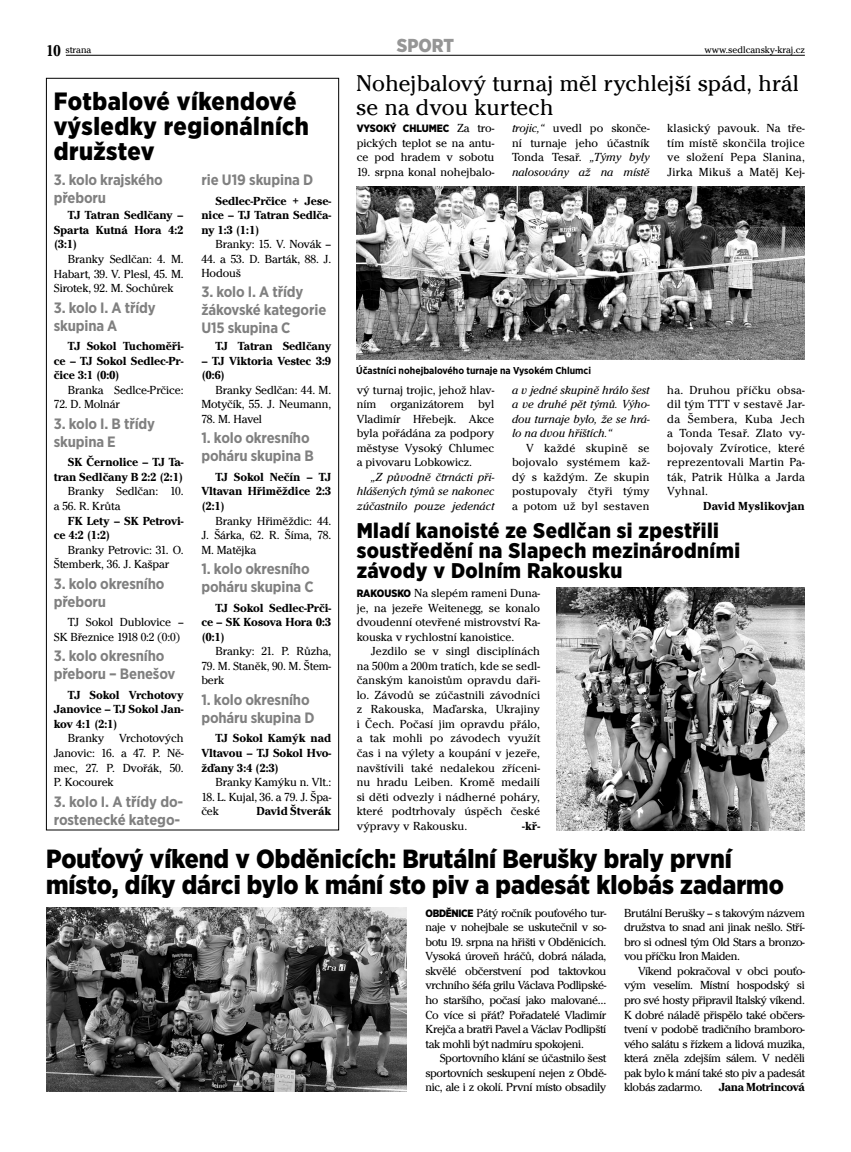
<style>
.page{position:relative;width:851px;height:1152px;background:#fff}
.page>*{position:absolute;margin:0;border:0;box-sizing:border-box;transform-origin:0 0}
.t1{font:900 condensed 26.25px/26.2px "Gotham CE";color:#000}
.t2{font:900 condensed 25px/25px "Gotham CE";letter-spacing:.02em;color:#000}
.t3{font:23.75px/23.8px "Cheltenham Itc TOT";letter-spacing:.01em;color:#000}
.t4{font:900 condensed 21.25px/20px "Gotham CE";letter-spacing:.02em;color:#000}
.t5{font:900 condensed 18.75px "Gotham CE";color:#969696}
.t6{font:700 condensed 15px/18px "Gotham CE";letter-spacing:-.01em;color:#808080}
.t7{font:12.12px/14.5px "Cheltenham Itc TOT";letter-spacing:-.01em;color:#000;text-align:justify}
.t8{font:700 12.12px/14.5px "Cheltenham Itc TOT";letter-spacing:-.01em;color:#000;text-align:justify}
.t9{font:italic 12.12px/14.5px "Cheltenham Itc TOT";color:#000;text-align:justify}
.t10{font:700 12.12px "Cheltenham Itc TOT";letter-spacing:-.03em;color:#000}
.t11{font:900 condensed 10.62px "Gotham CE";color:#000}
.t12{font:700 condensed 10px "Gotham CE";color:#000}
.t13{font:10px "Cheltenham Itc TOT";color:#000}
.s1{font-weight:700;font-stretch:condensed;font-size:16.25px}
.s2{font-family:"Cheltenham Itc TOT";font-weight:400;font-stretch:normal;font-size:12.12px}
.s3{font-style:italic}
.s4{font-family:"Gotham CE";font-weight:900;font-stretch:condensed;font-size:10.62px}
</style>
<div class="page">
<hr style="left:66px;top:55px;width:738px;height:1px;background:#000">
<img style="left:46px;top:907px;width:360px;height:184px">
<img style="left:556px;top:587px;width:248px;height:243px">
<img style="left:356px;top:186px;width:448px;height:174px">
<p class="t13" style="left:46px;top:46px;width:47px"><span class="s1">10</span> strana</p>
<h3 class="t5" style="left:397px;top:39px;width:59px">SPORT</h3>
<p class="t13" style="left:704px;top:46px;width:102px">www.sedlcansky-kraj.cz</p>
<h2 class="t2" style="left:54px;top:90px;width:256px">Fotbalové víkendové výsledky regionálních družstev</h2>
<p class="t6" style="left:54px;top:172px;width:110px">3. kolo krajského přeboru</p>
<p class="t8" style="left:54px;top:209px;width:131px;text-indent:14px">TJ Tatran Sedlčany – Sparta Kutná Hora 4:2 (3:1)</p>
<p class="t7" style="left:54px;top:253px;width:131px;text-indent:14px">Branky Sedlčan: 4. M.<br>Habart, 39. V. Plesl, 45. M.<br>Sirotek, 92. M. Sochůrek</p>
<p class="t6" style="left:54px;top:299px;width:103px">3. kolo I. A třídy skupina A</p>
<p class="t8" style="left:54px;top:340px;width:131px;text-indent:14px">TJ Sokol Tuchoměři&shy;ce – TJ Sokol Sedlec-Pr&shy;čice 3:1 (0:0)</p>
<p class="t7" style="left:68px;top:383px;width:117px">Branka Sedlce-Prčice:</p>
<p class="t7" style="left:54px;top:398px;width:68px">72. D. Molnár</p>
<p class="t6" style="left:54px;top:415px;width:103px">3. kolo I. B třídy skupina E</p>
<p class="t8" style="left:54px;top:456px;width:131px;text-align:right">SK Černolice – TJ Ta&shy;tran Sedlčany B 2:2 (2:1)</p>
<p class="t7" style="left:54px;top:485px;width:131px;text-indent:14px">Branky Sedlčan: 10. a 56. R. Krůta</p>
<p class="t8" style="left:54px;top:514px;width:131px;text-indent:14px">FK Lety – SK Petrovi&shy;ce 4:2 (1:2)</p>
<p class="t7" style="left:54px;top:543px;width:131px;text-indent:14px">Branky Petrovic: 31. O.<br>Štemberk, 36. J. Kašpar</p>
<p class="t6" style="left:54px;top:575px;width:112px">3. kolo okresního přeboru</p>
<p class="t7" style="left:54px;top:616px;width:131px;text-align:right">TJ Sokol Dublovice –<br>SK Březnice 1918 0:2 (0:0)</p>
<p class="t6" style="left:54px;top:648px;width:123px">3. kolo okresního přeboru – Benešov</p>
<p class="t8" style="left:54px;top:688px;width:131px;text-indent:14px">TJ Sokol Vrchotovy Janovice – TJ Sokol Jan&shy;kov 4:1 (2:1)</p>
<p class="t7" style="left:54px;top:732px;width:131px;text-indent:14px">Branky Vrchotových Janovic: 16. a 47. P. Ně&shy;mec, 27. P. Dvořák, 50.<br>P. Kocourek</p>
<p class="t6" style="left:54px;top:793px;width:131px">3. kolo I. A třídy do&shy;rostenecké katego-</p>
<p class="t6" style="left:201px;top:172px;width:113px">rie U19 skupina D</p>
<p class="t8" style="left:201px;top:195px;width:131px;text-indent:14px">Sedlec-Prčice + Jese&shy;nice – TJ Tatran Sedlča&shy;ny 1:3 (1:1)</p>
<p class="t7" style="left:215px;top:238px;width:117px">Branky: 15. V. Novák –</p>
<p class="t7" style="left:201px;top:253px;width:131px">44. a 53. D. Barták, 88. J.<br>Hodouš</p>
<p class="t6" style="left:201px;top:283px;width:126px">3. kolo I. A třídy žákovské kategorie<br>U15 skupina C</p>
<p class="t8" style="left:215px;top:340px;width:117px">TJ Tatran Sedlčany</p>
<p class="t8" style="left:201px;top:354px;width:131px">– TJ Viktoria Vestec 3:9 (0:6)</p>
<p class="t7" style="left:201px;top:383px;width:131px;text-align:right">Branky Sedlčan: 44. M.<br>Motyčík, 55. J. Neumann,</p>
<p class="t7" style="left:201px;top:412px;width:62px">78. M. Havel</p>
<p class="t6" style="left:201px;top:430px;width:114px">1. kolo okresního poháru skupina B</p>
<p class="t8" style="left:201px;top:471px;width:131px;text-indent:14px">TJ Sokol Nečín – TJ Vltavan Hřiměždice 2:3 (2:1)</p>
<p class="t7" style="left:201px;top:514px;width:131px;text-indent:14px">Branky Hřiměždic: 44.<br>J. Šárka, 62. R. Šíma, 78.<br>M. Matějka</p>
<p class="t6" style="left:201px;top:561px;width:114px">1. kolo okresního poháru skupina C</p>
<p class="t8" style="left:201px;top:601px;width:131px;text-indent:14px">TJ Sokol Sedlec-Prči&shy;ce – SK Kosova Hora 0:3 (0:1)</p>
<p class="t7" style="left:215px;top:645px;width:117px">Branky: 21. P. Růzha,</p>
<p class="t7" style="left:201px;top:659px;width:131px">79. M. Staněk, 90. M. Štem&shy;berk</p>
<p class="t6" style="left:201px;top:691px;width:114px">1. kolo okresního poháru skupina D</p>
<p class="t8" style="left:201px;top:732px;width:131px;text-indent:14px">TJ Sokol Kamýk nad Vltavou – TJ Sokol Hvo&shy;žďany 3:4 (2:3)</p>
<p class="t7" style="left:215px;top:776px;width:117px">Branky Kamýku n. Vlt.:</p>
<p class="t7" style="left:201px;top:790px;width:131px">18. L. Kujal, 36. a 79. J. Špa&shy;ček</p>
<p class="t8" style="left:256px;top:805px;width:76px">David Štverák</p>
<h3 class="t3" style="left:356px;top:74px;width:444px">Nohejbalový turnaj měl rychlejší spád, hrál se na dvou kurtech</h3>
<p class="t11" style="left:356px;top:125px;width:139px">VYSOKÝ CHLUMEC <span class="s2">Za tro-</span></p>
<p class="t7" style="left:356px;top:136px;width:139px">pických teplot se na antu&shy;ce pod hradem v sobotu</p>
<p class="t7" style="left:356px;top:166px;width:139px">19. srpna konal nohejbalo-</p>
<p class="t7" style="left:512px;top:122px;width:139px"><span class="s3">trojic,“</span> uvedl po skonče&shy;ní turnaje jeho účastník Tonda Tesař. <span class="s3">„Týmy byly nalosovány až na místě</span></p>
<p class="t7" style="left:667px;top:122px;width:139px">klasický pavouk. Na tře&shy;tím místě skončila trojice ve složení Pepa Slanina, Jirka Mikuš a Matěj Kej-</p>
<p class="t12" style="left:356px;top:367px;width:236px">Účastníci nohejbalového turnaje na Vysokém Chlumci</p>
<p class="t7" style="left:356px;top:383px;width:139px">vý turnaj trojic, jehož hlav&shy;ním organizátorem byl Vladimír Hřebejk. Akce byla pořádána za podpory městyse Vysoký Chlumec a pivovaru Lobkowicz.</p>
<p class="t9" style="left:356px;top:471px;width:139px;text-indent:14px">„Z původně čtrnácti při&shy;hlášených týmů se nakonec zúčastnilo pouze jedenáct</p>
<p class="t9" style="left:512px;top:384px;width:139px">a v jedné skupině hrálo šest a ve druhé pět týmů. Výho&shy;dou turnaje bylo, že se hrá&shy;lo na dvou hřištích.“</p>
<p class="t7" style="left:512px;top:442px;width:139px;text-indent:14px">V každé skupině se bojovalo systémem kaž&shy;dý s každým. Ze skupin postupovaly čtyři týmy a potom už byl sestaven</p>
<p class="t7" style="left:667px;top:383px;width:139px">ha. Druhou příčku obsa&shy;dil tým TTT v sestavě Jar&shy;da Šembera, Kuba Jech a Tonda Tesař. Zlato vy&shy;bojovaly Zvírotice, které reprezentovali Martin Pa&shy;ták, Patrik Hůlka a Jarda Vyhnal.</p>
<p class="t8" style="left:703px;top:500px;width:103px">David Myslikovjan</p>
<h3 class="t4" style="left:356px;top:522px;width:385px">Mladí kanoisté ze Sedlčan si zpestřili soustředění na Slapech mezinárodními závody v Dolním Rakousku</h3>
<p class="t7" style="left:356px;top:587px;width:185px"><span class="s4">RAKOUSKO</span> Na slepém rameni Duna&shy;je, na jezeře Weitenegg, se konalo dvoudenní otevřené mistrovství Ra&shy;kouska v rychlostní kanoistice.</p>
<p class="t7" style="left:356px;top:645px;width:185px;text-indent:14px">Jezdilo se v singl disciplínách na 500m a 200m tratích, kde se sedl&shy;čanským kanoistům opravdu daři&shy;lo. Závodů se zúčastnili závodníci z Rakouska, Maďarska, Ukrajiny i Čech. Počasí jim opravdu přálo, a tak mohli po závodech využít čas i na výlety a koupání v jezeře, navštívili také nedalekou zříceni&shy;nu hradu Leiben. Kromě medailí si děti odvezly i nádherné poháry, které podtrhovaly úspěch české výpravy v Rakousku.</p>
<p class="t8" style="left:522px;top:819px;width:19px">-kř-</p>
<h1 class="t1" style="left:46px;top:847px;width:739px">Pouťový víkend v Obděnicích: Brutální Berušky braly první místo, díky dárci bylo k mání sto piv a padesát klobás zadarmo</h1>
<p class="t7" style="left:425px;top:906px;width:182px"><span class="s4">OBDĚNICE</span> Pátý ročník pouťového tur&shy;naje v nohejbale se uskutečnil v so&shy;botu 19. srpna na hřišti v Obděnicích.<br>Vysoká úroveň hráčů, dobrá nálada, skvělé občerstvení pod taktovkou vrchního šéfa grilu Václava Podlipské&shy;ho staršího, počasí jako malované… Co více si přát? Pořadatelé Vladimír Krejča a bratři Pavel a Václav Podlipští tak mohli být nadmíru spokojeni.</p>
<p class="t7" style="left:425px;top:1052px;width:182px;text-indent:14px">Sportovního klání se účastnilo šest sportovních seskupení nejen z Obdě&shy;nic, ale i z okolí. První místo obsadily</p>
<p class="t7" style="left:624px;top:906px;width:182px">Brutální Berušky – s takovým názvem družstva to snad ani jinak nešlo. Stří&shy;bro si odnesl tým Old Stars a bronzo&shy;vou příčku Iron Maiden.</p>
<p class="t7" style="left:624px;top:964px;width:182px;text-indent:14px">Víkend pokračoval v obci pouťo&shy;vým veselím. Místní hospodský si pro své hosty připravil Italský víkend.<br>K dobré náladě přispělo také občers&shy;tvení v podobě tradičního bramboro&shy;vého salátu s řízkem a lidová muzika, která zněla zdejším sálem. V neděli pak bylo k mání také sto piv a padesát klobás zadarmo.</p>
<p class="t10" style="left:718px;top:1082px;width:88px">Jana Motrincová</p>
</div>
